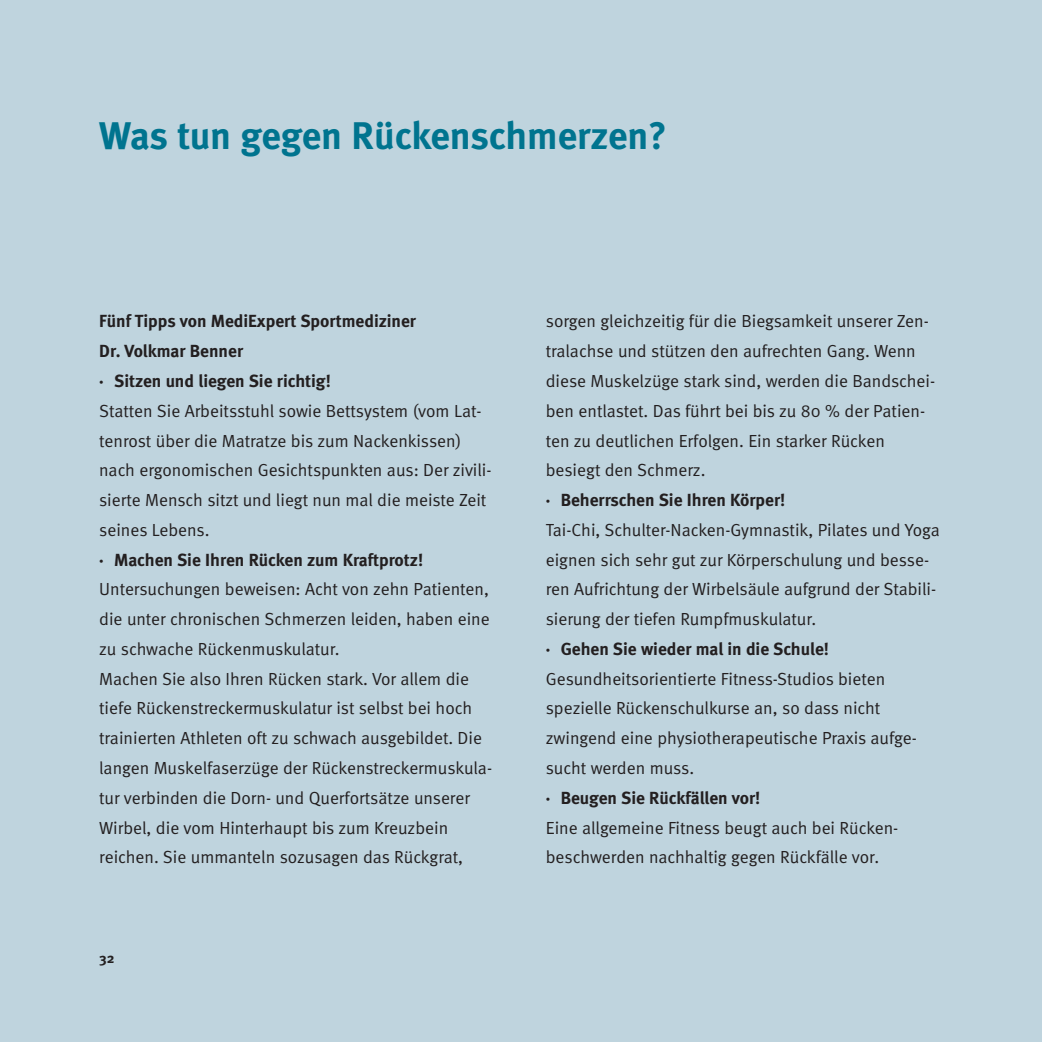
<style>
.page{position:relative;width:1042px;height:1042px;background:#bfd4de}
.page>*{position:absolute;margin:0;border:0;box-sizing:border-box;transform-origin:0 0}
.t1{font:700 38.5px "Meta";letter-spacing:-.01em;color:#00748f}
.t2{font:17.5px/29.8px "Meta Normal";color:#231f20}
.t3{font:700 17.5px/29.8px "Meta";color:#231f20}
.t4{font:700 14px "Meta";color:#231f20}
</style>
<div class="page">
<h1 class="t1" style="left:99px;top:120px;width:569px">Was tun gegen Rückenschmerzen?</h1>
<p class="t3" style="left:99px;top:308px;width:318px">Fünf Tipps von MediExpert Sportmediziner<br>Dr. Volkmar Benner<br>· Sitzen und liegen Sie richtig!</p>
<p class="t2" style="left:99px;top:397px;width:394px">Statten Sie Arbeitsstuhl sowie Bettsystem (vom Lat&shy;tenrost über die Matratze bis zum Nackenkissen) nach ergonomischen Gesichtspunkten aus: Der zivili&shy;sierte Mensch sitzt und liegt nun mal die meiste Zeit seines Lebens.</p>
<p class="t3" style="left:99px;top:546px;width:325px">· Machen Sie Ihren Rücken zum Kraftprotz!</p>
<p class="t2" style="left:99px;top:576px;width:394px">Untersuchungen beweisen: Acht von zehn Patienten, die unter chronischen Schmerzen leiden, haben eine zu schwache Rückenmuskulatur.<br>Machen Sie also Ihren Rücken stark. Vor allem die tiefe Rückenstreckermuskulatur ist selbst bei hoch trainierten Athleten oft zu schwach ausgebildet. Die langen Muskelfaserzüge der Rückenstreckermuskula&shy;tur verbinden die Dorn- und Querfortsätze unserer Wirbel, die vom Hinterhaupt bis zum Kreuzbein reichen. Sie ummanteln sozusagen das Rückgrat,</p>
<p class="t4" style="left:99px;top:952px;width:17px">32</p>
<p class="t2" style="left:546px;top:308px;width:391px">sorgen gleichzeitig für die Biegsamkeit unserer Zen&shy;tralachse und stützen den aufrechten Gang. Wenn diese Muskelzüge stark sind, werden die Bandschei&shy;ben entlastet. Das führt bei bis zu 80 % der Patien&shy;ten zu deutlichen Erfolgen. Ein starker Rücken besiegt den Schmerz.</p>
<p class="t3" style="left:546px;top:486px;width:241px">· Beherrschen Sie Ihren Körper!</p>
<p class="t2" style="left:546px;top:516px;width:395px">Tai-Chi, Schulter-Nacken-Gymnastik, Pilates und Yoga eignen sich sehr gut zur Körperschulung und besse&shy;ren Aufrichtung der Wirbelsäule aufgrund der Stabili&shy;sierung der tiefen Rumpfmuskulatur.</p>
<p class="t3" style="left:546px;top:635px;width:285px">· Gehen Sie wieder mal in die Schule!</p>
<p class="t2" style="left:546px;top:665px;width:372px">Gesundheitsorientierte Fitness-Studios bieten spezielle Rückenschulkurse an, so dass nicht zwingend eine physiotherapeutische Praxis aufge&shy;sucht werden muss.</p>
<p class="t3" style="left:546px;top:784px;width:216px">· Beugen Sie Rückfällen vor!</p>
<p class="t2" style="left:546px;top:814px;width:354px">Eine allgemeine Fitness beugt auch bei Rücken&shy;beschwerden nachhaltig gegen Rückfälle vor.</p>
</div>
